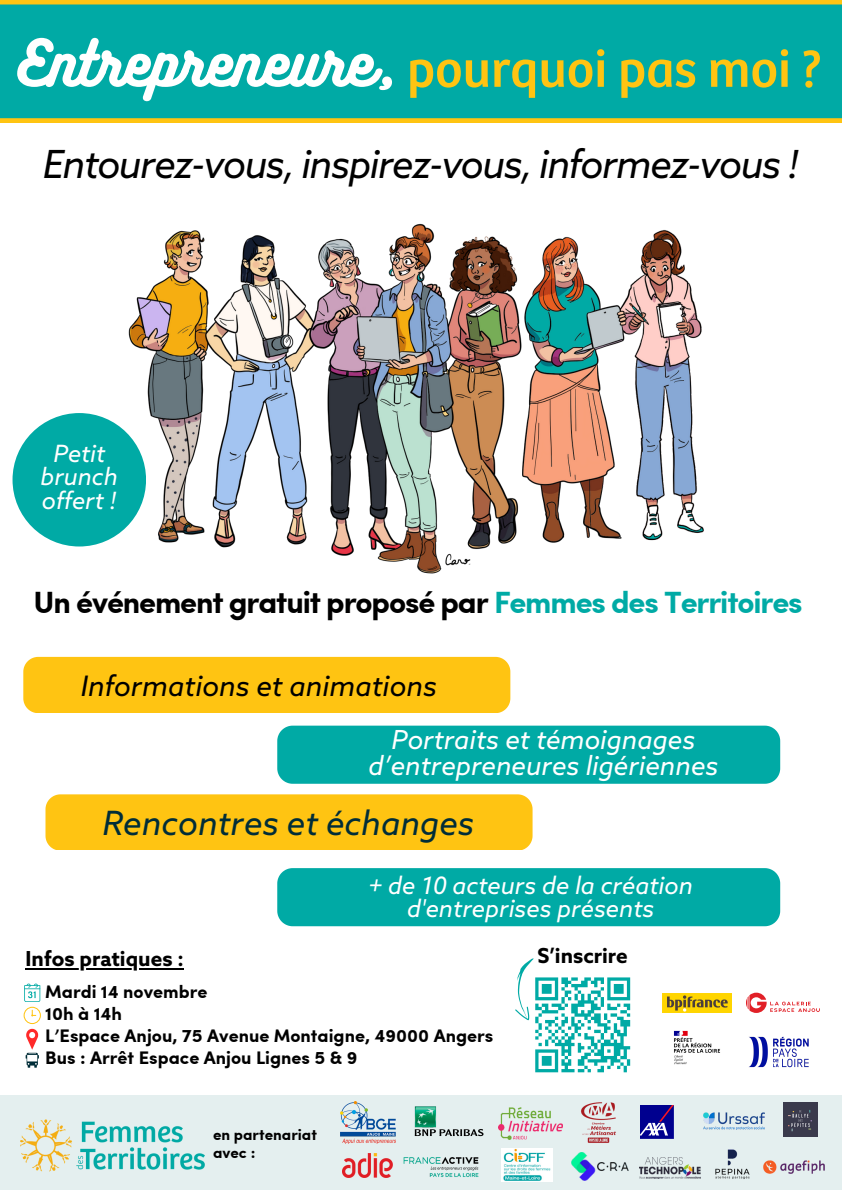
<style>
.page{position:relative;width:842px;height:1191px;background:#fff}
.page>*{position:absolute;margin:0;border:0;box-sizing:border-box;transform-origin:0 0}
.t1{font:52.6px "Bree";color:#ffc412}
.t2{font:italic 38.8px "Azo Sans";letter-spacing:-.035em;color:#000}
.t3{font:italic 33.4px "Azo Sans";color:#002d38}
.t4{font:700 30.8px "Sofia Pro";letter-spacing:-.035em;color:#000}
.t5{font:italic 28.2px "Azo Sans";color:#000}
.t6{font:italic 26.2px "Azo Sans";color:#fff}
.t7{font:italic 24px/23.4px "Azo Sans";color:#fff;text-align:center}
.t8{font:italic 23.8px/23.4px "Azo Sans";color:#fff;text-align:center}
.t9{font:700 20.6px "Azo Sans";color:#000}
.t10{font:700 18.2px "Sofia Pro";color:#000}
.t11{font:700 15.4px/18px "Sofia Pro";color:#000}
.s1{font-family:"Bukhari Script";font-size:56.6px;color:#fff}
.s2{color:#00aaa5}
</style>
<div class="page">
<svg style="left:0;top:0;width:841px;height:123px;background:#13ab99"></svg>
<div style="left:23px;top:657px;width:487px;height:55px;background:#ffc412"></div>
<div style="left:277px;top:726px;width:503px;height:58px;background:#00aaa5"></div>
<svg style="left:24px;top:984px;width:17px;height:84px"></svg>
<img style="left:674px;top:1030px;width:46px;height:35px">
<img style="left:662px;top:993px;width:69px;height:20px">
<img style="left:749px;top:1036px;width:60px;height:32px">
<div style="left:0;top:1095px;width:841px;height:95px;background:#e4efef"></div>
<img style="left:20px;top:1119px;width:185px;height:53px">
<svg style="left:746px;top:993px;width:73px;height:20px"></svg>
<img style="left:122px;top:223px;width:582px;height:351px">
<div style="left:13px;top:413px;width:133px;height:134px;background:#00aaa5;border-radius:50%"></div>
<div style="left:45px;top:794px;width:487px;height:56px;background:#ffc412"></div>
<div style="left:277px;top:868px;width:503px;height:58px;background:#00aaa5"></div>
<svg style="left:515px;top:958px;width:116px;height:115px"></svg>
<hr style="left:26px;top:968px;width:158px;height:2px;background:#000">
<img style="left:498px;top:1108px;width:64px;height:31px">
<img style="left:414px;top:1106px;width:69px;height:31px">
<img style="left:340px;top:1101px;width:56px;height:42px">
<img style="left:581px;top:1102px;width:35px;height:41px">
<img style="left:703px;top:1112px;width:62px;height:18px">
<img style="left:343px;top:1154px;width:49px;height:24px">
<img style="left:640px;top:1105px;width:33px;height:33px">
<img style="left:403px;top:1157px;width:76px;height:20px">
<img style="left:783px;top:1102px;width:34px;height:35px">
<img style="left:571px;top:1152px;width:57px;height:29px">
<img style="left:502px;top:1148px;width:50px;height:33px">
<img style="left:639px;top:1158px;width:61px;height:21px">
<img style="left:715px;top:1149px;width:35px;height:30px">
<img style="left:763px;top:1160px;width:62px;height:14px">
<p class="t1" style="left:17px;top:43px;width:806px"><span class="s1">Entrepreneure,</span> pourquoi pas moi ?</p>
<p class="t2" style="left:43px;top:144px;width:758px">Entourez-vous, inspirez-vous, informez-vous !</p>
<p class="t8" style="left:41px;top:444px;width:79px">Petit brunch offert !</p>
<p class="t4" style="left:34px;top:579px;width:770px">Un événement gratuit proposé par <span class="s2">Femmes des Territoires</span></p>
<p class="t5" style="left:81px;top:672px;width:357px">Informations et animations</p>
<p class="t6" style="left:391px;top:726px;width:305px">Portraits et témoignages</p>
<p class="t6" style="left:368px;top:752px;width:351px">d’entrepreneures ligériennes</p>
<p class="t3" style="left:102px;top:806px;width:373px">Rencontres et échanges</p>
<p class="t7" style="left:368px;top:876px;width:326px">+ de 10 acteurs de la création d'entreprises présents</p>
<p class="t9" style="left:26px;top:948px;width:160px">Infos pratiques :</p>
<p class="t9" style="left:537px;top:945px;width:92px">S’inscrire</p>
<p class="t10" style="left:45px;top:978px;width:164px">Mardi 14 novembre</p>
<p class="t10" style="left:45px;top:1000px;width:78px">10h à 14h</p>
<p class="t10" style="left:45px;top:1022px;width:449px">L’Espace Anjou, 75 Avenue Montaigne, 49000 Angers</p>
<p class="t10" style="left:45px;top:1044px;width:314px">Bus : Arrêt Espace Anjou Lignes 5 &amp; 9</p>
<p class="t11" style="left:213px;top:1125px;width:105px">en partenariat avec :</p>
</div>
